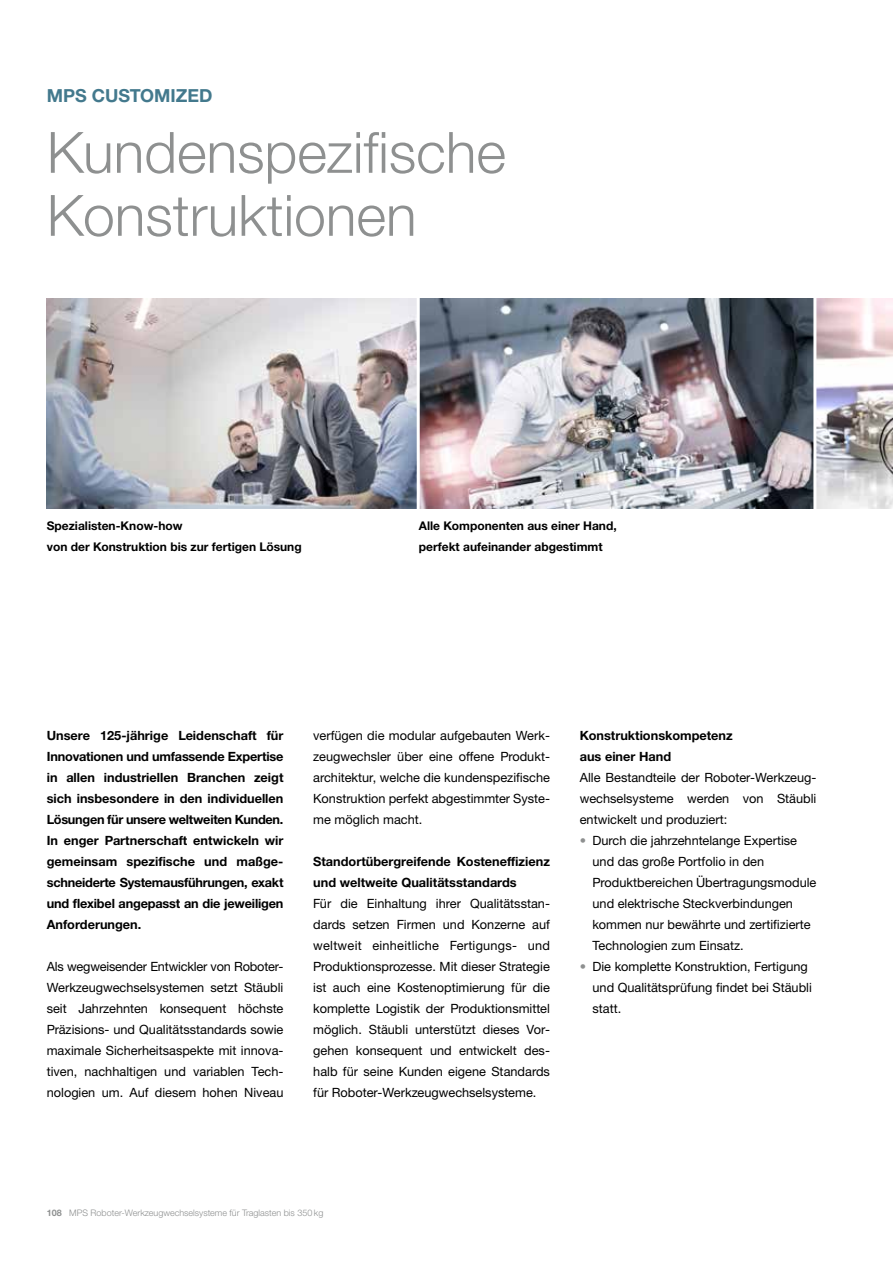
<style>
.page{position:relative;width:893px;height:1263px;background:#fff}
.page>*{position:absolute;margin:0;border:0;box-sizing:border-box;transform-origin:0 0}
.t1{font:300 57px/63px "Helvetica Neue LTW1 G";color:#8e9090}
.t2{font:700 18px "Helvetica Neue LTW1 G";color:#43798d}
.t3{font:12.75px/21px "Helvetica Neue LTW1 G";color:#000;text-align:justify}
.t4{font:700 12.75px/21px "Helvetica Neue LTW1 G";color:#000}
.t5{font:700 12px/21px "Helvetica Neue LTW1 G";color:#000}
.t6{font:300 9px "Helvetica Neue LTW1 G";color:#8e9090}
.s1{color:#8e9090}
.s2{font-weight:700}
</style>
<div class="page">
<img style="left:47px;top:299px;width:846px;height:210px">
<hr style="left:417px;top:297px;width:3px;height:215px;background:#fff">
<hr style="left:813px;top:297px;width:3px;height:215px;background:#fff">
<h2 class="t2" style="left:47px;top:84px;width:167px">MPS CUSTOMIZED</h2>
<h1 class="t1" style="left:47px;top:121px;width:461px">Kundenspezifische<br>Konstruktionen</h1>
<p class="t5" style="left:47px;top:515px;width:256px">Spezialisten-Know-how<br>von der Konstruktion bis zur fertigen Lösung</p>
<p class="t5" style="left:419px;top:515px;width:199px">Alle Komponenten aus einer Hand, perfekt aufeinander abgestimmt</p>
<p class="t4" style="left:47px;top:725px;width:238px;text-align:justify">Unsere 125-jährige Leidenschaft für Innovationen und umfassende Expertise in allen industriellen Branchen zeigt sich insbesondere in den individuellen Lösungen für unsere weltweiten Kunden.<br>In enger Partnerschaft entwickeln wir gemeinsam spezifische und maßge&shy;schneiderte Systemausführungen, exakt und flexibel angepasst an die jeweiligen Anforderungen.</p>
<p class="t3" style="left:47px;top:956px;width:238px">Als wegweisender Entwickler von Roboter-Werkzeugwechselsystemen setzt Stäubli seit Jahrzehnten konsequent höchste Präzisions- und Qualitätsstandards sowie maximale Sicherheitsaspekte mit innova&shy;tiven, nachhaltigen und variablen Tech&shy;nologien um. Auf diesem hohen Niveau</p>
<p class="t3" style="left:313px;top:725px;width:238px">verfügen die modular aufgebauten Werk&shy;zeugwechsler über eine offene Produkt&shy;architektur, welche die kundenspezifische Konstruktion perfekt abgestimmter Syste&shy;me möglich macht.</p>
<p class="t4" style="left:313px;top:851px;width:238px">Standortübergreifende Kosteneffizienz und weltweite Qualitätsstandards</p>
<p class="t3" style="left:313px;top:893px;width:238px">Für die Einhaltung ihrer Qualitätsstan&shy;dards setzen Firmen und Konzerne auf weltweit einheitliche Fertigungs- und Produktionsprozesse. Mit dieser Strategie ist auch eine Kostenoptimierung für die komplette Logistik der Produktionsmittel möglich. Stäubli unterstützt dieses Vor&shy;gehen konsequent und entwickelt des&shy;halb für seine Kunden eigene Standards für Roboter-Werkzeugwechselsysteme.</p>
<p class="t4" style="left:580px;top:725px;width:154px">Konstruktionskompetenz aus einer Hand</p>
<p class="t3" style="left:580px;top:767px;width:238px">Alle Bestandteile der Roboter-Werkzeug&shy;wechselsysteme werden von Stäubli entwickelt und produziert:</p>
<p class="t3" style="left:592px;top:830px;width:225px;text-align:left;text-indent:-13px"><span class="s1">•</span> Durch die jahrzehntelange Expertise und das große Portfolio in den Produktbereichen Übertragungsmodule und elektrische Steckverbindungen kommen nur bewährte und zertifizierte Technologien zum Einsatz.</p>
<p class="t3" style="left:592px;top:956px;width:221px;text-align:left;text-indent:-13px"><span class="s1">•</span> Die komplette Konstruktion, Fertigung und Qualitätsprüfung findet bei Stäubli statt.</p>
<p class="t6" style="left:47px;top:1207px;width:278px"><span class="s2">108</span> MPS Roboter-Werkzeugwechselsysteme für Traglasten bis 350 kg</p>
</div>
